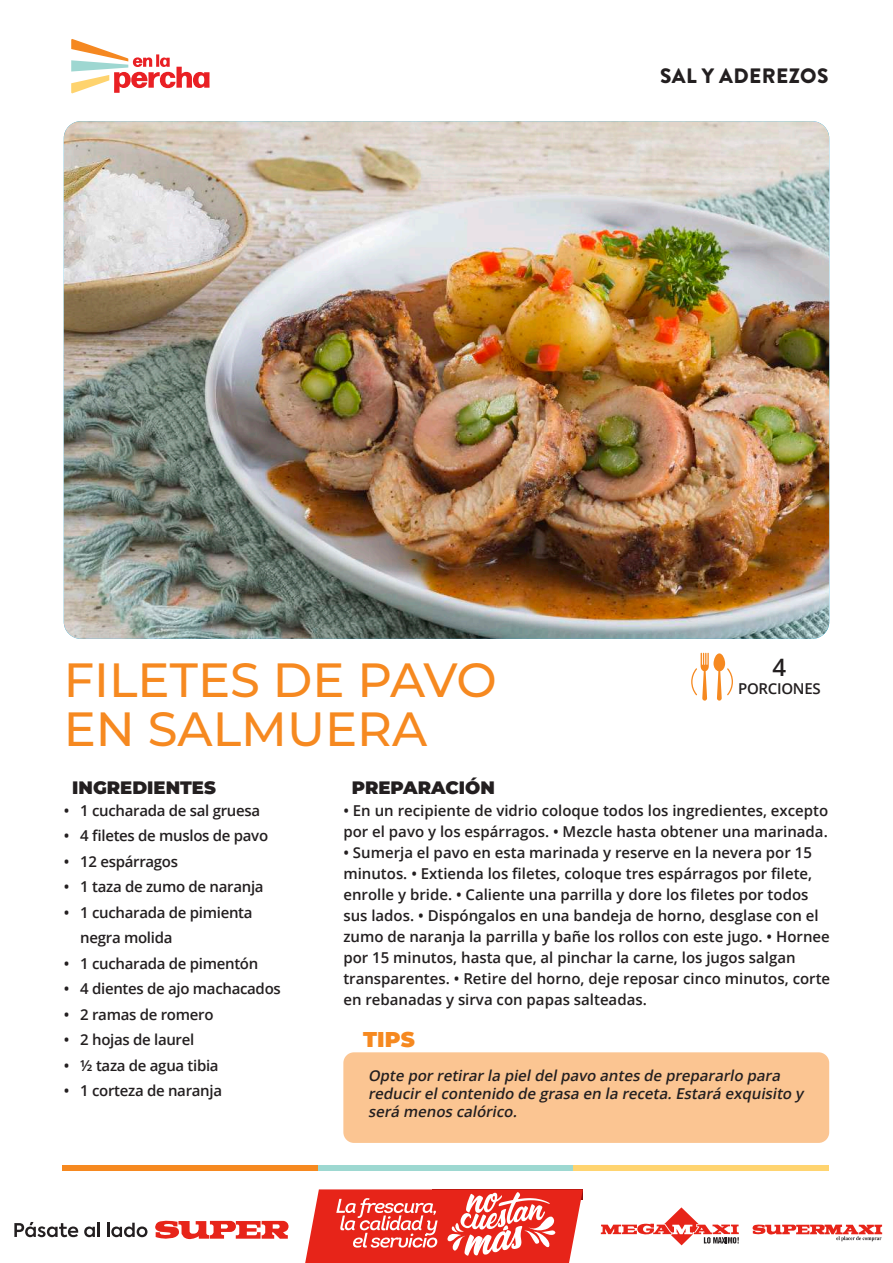
<style>
.page{position:relative;width:893px;height:1263px;background:#fff}
.page>*{position:absolute;margin:0;border:0;box-sizing:border-box;transform-origin:0 0}
.t1{font:500 48px/49.5px "Montserrat";color:#f68920}
.t2{font:600 24px "Open Sans";color:#231f20}
.t3{font:900 21.45px "Montserrat";color:#f68920}
.t4{font:900 20.85px "Brandon Grotesque";letter-spacing:.02em;color:#231f20}
.t5{font:900 18px "Montserrat";color:#231f20}
.t6{font:600 15px/21px "Open Sans";color:#231f20}
.t7{font:600 15px/25.5px "Open Sans";letter-spacing:-.02em;color:#231f20}
.t8{font:italic 600 15px/18px "Open Sans";color:#231f20}
</style>
<div class="page">
<svg style="left:601px;top:1207px;width:138px;height:38px"></svg>
<svg style="left:752px;top:1224px;width:130px;height:17px"></svg>
<svg style="left:155px;top:1220px;width:134px;height:20px"></svg>
<svg style="left:14px;top:1222px;width:64px;height:15px"></svg>
<svg style="left:84px;top:1226px;width:11px;height:11px"></svg>
<hr style="left:97px;top:1223px;width:3px;height:14px;background:#231f20">
<svg style="left:107px;top:1223px;width:40px;height:14px"></svg>
<svg style="left:305px;top:1189px;width:278px;height:74px"></svg>
<svg style="left:71px;top:39px;width:139px;height:55px"></svg>
<div style="left:63px;top:1165px;width:255px;height:5px;background:#f68920"></div>
<div style="left:318px;top:1165px;width:256px;height:5px;background:#9dd8d1"></div>
<div style="left:574px;top:1165px;width:255px;height:5px;background:#ffd470"></div>
<img style="left:64px;top:121px;width:765px;height:518px">
<svg style="left:691px;top:653px;width:42px;height:48px"></svg>
<div style="left:343px;top:1052px;width:486px;height:91px;background:#fbc592;border-radius:11px"></div>
<h3 class="t4" style="left:660px;top:61px;width:170px">SAL Y ADEREZOS</h3>
<h1 class="t1" style="left:64px;top:653px;width:435px">FILETES DE PAVO<br>EN SALMUERA</h1>
<h2 class="t2" style="left:773px;top:651px;width:15px">4</h2>
<p class="t7" style="left:738px;top:676px;width:84px">PORCIONES</p>
<p class="t5" style="left:72px;top:774px;width:145px">INGREDIENTES</p>
<p class="t5" style="left:352px;top:774px;width:144px">PREPARACIÓN</p>
<p class="t7" style="left:64px;top:797px;width:198px">• 1 cucharada de sal gruesa</p>
<p class="t7" style="left:64px;top:823px;width:206px">• 4 filetes de muslos de pavo</p>
<p class="t7" style="left:64px;top:848px;width:116px">• 12 espárragos</p>
<p class="t7" style="left:64px;top:874px;width:201px">• 1 taza de zumo de naranja</p>
<p class="t7" style="left:80px;top:899px;width:174px;text-indent:-16px">• 1 cucharada de pimienta negra molida</p>
<p class="t7" style="left:64px;top:950px;width:196px">• 1 cucharada de pimentón</p>
<p class="t7" style="left:64px;top:976px;width:219px">• 4 dientes de ajo machacados</p>
<p class="t7" style="left:64px;top:1001px;width:151px">• 2 ramas de romero</p>
<p class="t7" style="left:64px;top:1027px;width:132px">• 2 hojas de laurel</p>
<p class="t7" style="left:64px;top:1052px;width:156px">• ½ taza de agua tibia</p>
<p class="t7" style="left:64px;top:1078px;width:160px">• 1 corteza de naranja</p>
<p class="t6" style="left:343px;top:799px;width:486px">• En un recipiente de vidrio coloque todos los ingredientes, excepto por el pavo y los espárragos. • Mezcle hasta obtener una marinada.</p>
<p class="t6" style="left:343px;top:841px;width:488px">• Sumerja el pavo en esta marinada y reserve en la nevera por 15 minutos. • Extienda los filetes, coloque tres espárragos por filete, enrolle y bride. • Caliente una parrilla y dore los filetes por todos sus lados. • Dispóngalos en una bandeja de horno, desglase con el zumo de naranja la parrilla y bañe los rollos con este jugo. • Hornee por 15 minutos, hasta que, al pinchar la carne, los jugos salgan transparentes. • Retire del horno, deje reposar cinco minutos, corte en rebanadas y sirva con papas salteadas.</p>
<h3 class="t3" style="left:363px;top:1023px;width:53px">TIPS</h3>
<p class="t8" style="left:368px;top:1066px;width:437px">Opte porretirarla pieldelpavo antes de prepararlo para reducirelcontenido de grasa en la receta.Estará exquisito y será menos calórico.</p>
</div>
